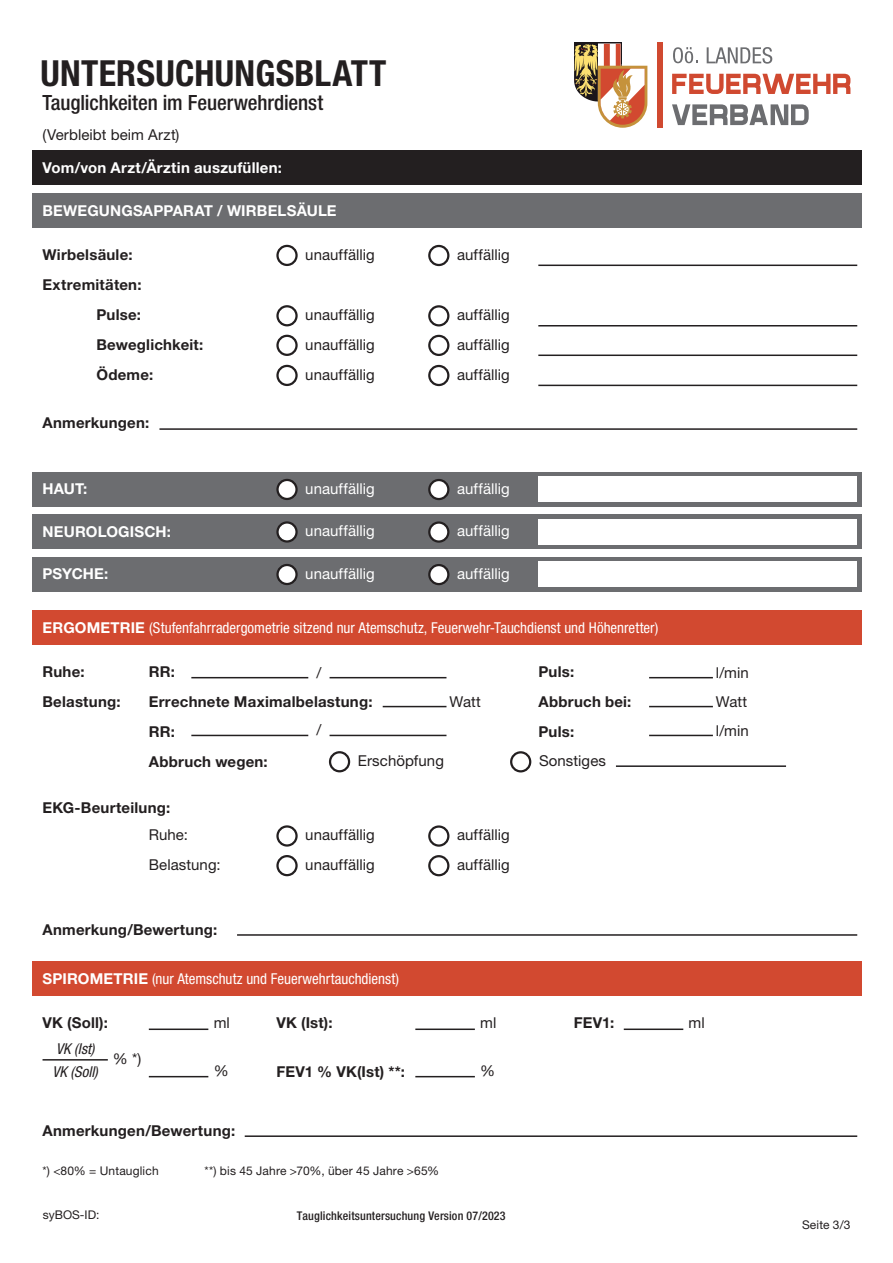
<style>
.page{position:relative;width:893px;height:1263px;background:#fff}
.page>*{position:absolute;margin:0;border:0;box-sizing:border-box;transform-origin:0 0}
.t1{font:700 condensed 36px "Helvetica Neue LT Pro";letter-spacing:.01em;color:#231f20}
.t2{font:500 condensed 21px "Helvetica Neue LT Pro";letter-spacing:-.005em;color:#231f20}
.t3{font:700 15px "Helvetica Neue LT Pro";letter-spacing:.015em;color:#231f20}
.t4{font:15px/30px "Helvetica Neue LT Pro";letter-spacing:.005em;color:#231f20}
.t5{font:condensed 15px "Helvetica Neue LT Pro";color:#fff}
.t6{font:700 15px "Helvetica Neue LT Pro";letter-spacing:.015em;color:#fff}
.t7{font:15px "Helvetica Neue LT Pro";letter-spacing:.005em;color:#fff}
.t8{font:italic condensed 15px "Helvetica Neue LT Pro";letter-spacing:.01em;color:#231f20}
.t9{font:12px "Helvetica Neue LT Pro";letter-spacing:.015em;color:#231f20}
.t10{font:500 condensed 12px "Helvetica Neue LT Pro";letter-spacing:.01em;color:#231f20}
.s1{font-weight:700;font-stretch:normal}
</style>
<div class="page">
<div style="left:32px;top:151px;width:829px;height:34px;background:#231f20"></div>
<div style="left:657px;top:43px;width:6px;height:85px;background:#d04930"></div>
<svg style="left:672px;top:74px;width:178px;height:20px"></svg>
<svg style="left:574px;top:43px;width:73px;height:85px"></svg>
<svg style="left:672px;top:104px;width:137px;height:21px"></svg>
<svg style="left:707px;top:47px;width:65px;height:17px"></svg>
<svg style="left:673px;top:47px;width:24px;height:16px"></svg>
<div style="left:32px;top:193px;width:829px;height:34px;background:#6c6d70"></div>
<div style="left:276px;top:245px;width:22px;height:21px;border:2px solid #231f20;border-radius:50%"></div>
<div style="left:428px;top:245px;width:21px;height:21px;border:2px solid #231f20;border-radius:50%"></div>
<div style="left:276px;top:305px;width:22px;height:21px;border:2px solid #231f20;border-radius:50%"></div>
<div style="left:428px;top:305px;width:21px;height:21px;border:2px solid #231f20;border-radius:50%"></div>
<hr style="left:159px;top:428px;width:698px;height:2px;background:#231f20">
<div style="left:276px;top:335px;width:22px;height:21px;border:2px solid #231f20;border-radius:50%"></div>
<div style="left:428px;top:335px;width:21px;height:21px;border:2px solid #231f20;border-radius:50%"></div>
<div style="left:276px;top:365px;width:22px;height:21px;border:2px solid #231f20;border-radius:50%"></div>
<div style="left:428px;top:365px;width:21px;height:21px;border:2px solid #231f20;border-radius:50%"></div>
<hr style="left:538px;top:265px;width:319px;height:1px;background:#231f20">
<hr style="left:538px;top:325px;width:319px;height:1px;background:#231f20">
<hr style="left:538px;top:354px;width:319px;height:2px;background:#231f20">
<hr style="left:538px;top:385px;width:319px;height:1px;background:#231f20">
<div style="left:32px;top:472px;width:829px;height:34px;background:#6c6d70"></div>
<svg style="left:278px;top:480px;width:19px;height:19px"></svg>
<div style="left:276px;top:479px;width:22px;height:21px;border:2px solid #231f20;border-radius:50%"></div>
<div style="left:429px;top:480px;width:19px;height:19px;background:#fff;border-radius:50%"></div>
<div style="left:428px;top:479px;width:21px;height:21px;border:2px solid #231f20;border-radius:50%"></div>
<div style="left:538px;top:476px;width:319px;height:26px;background:#fff"></div>
<div style="left:32px;top:514px;width:829px;height:35px;background:#6c6d70"></div>
<svg style="left:278px;top:522px;width:19px;height:19px"></svg>
<div style="left:276px;top:521px;width:22px;height:22px;border:2px solid #231f20;border-radius:50%"></div>
<svg style="left:429px;top:522px;width:19px;height:19px"></svg>
<div style="left:428px;top:521px;width:21px;height:22px;border:2px solid #231f20;border-radius:50%"></div>
<div style="left:538px;top:519px;width:319px;height:25px;background:#fff"></div>
<div style="left:32px;top:557px;width:829px;height:34px;background:#6c6d70"></div>
<svg style="left:278px;top:565px;width:19px;height:19px"></svg>
<div style="left:276px;top:564px;width:22px;height:21px;border:2px solid #231f20;border-radius:50%"></div>
<div style="left:429px;top:565px;width:19px;height:19px;background:#fff;border-radius:50%"></div>
<div style="left:428px;top:564px;width:21px;height:21px;border:2px solid #231f20;border-radius:50%"></div>
<div style="left:538px;top:561px;width:319px;height:26px;background:#fff"></div>
<div style="left:32px;top:610px;width:829px;height:34px;background:#d24930"></div>
<hr style="left:237px;top:934px;width:620px;height:2px;background:#231f20">
<hr style="left:330px;top:677px;width:116px;height:1px;background:#231f20">
<hr style="left:191px;top:677px;width:117px;height:1px;background:#231f20">
<hr style="left:383px;top:706px;width:63px;height:1px;background:#231f20">
<hr style="left:330px;top:735px;width:116px;height:1px;background:#231f20">
<hr style="left:191px;top:735px;width:117px;height:1px;background:#231f20">
<hr style="left:649px;top:706px;width:64px;height:1px;background:#231f20">
<hr style="left:649px;top:677px;width:64px;height:1px;background:#231f20">
<hr style="left:649px;top:735px;width:64px;height:1px;background:#231f20">
<div style="left:329px;top:751px;width:21px;height:21px;border:2px solid #231f20;border-radius:50%"></div>
<div style="left:510px;top:751px;width:21px;height:21px;border:2px solid #231f20;border-radius:50%"></div>
<hr style="left:616px;top:765px;width:170px;height:2px;background:#231f20">
<svg style="left:278px;top:826px;width:19px;height:19px"></svg>
<div style="left:276px;top:825px;width:22px;height:22px;border:2px solid #231f20;border-radius:50%"></div>
<svg style="left:429px;top:826px;width:19px;height:19px"></svg>
<div style="left:428px;top:825px;width:21px;height:22px;border:2px solid #231f20;border-radius:50%"></div>
<svg style="left:278px;top:856px;width:19px;height:19px"></svg>
<div style="left:276px;top:855px;width:22px;height:21px;border:2px solid #231f20;border-radius:50%"></div>
<div style="left:428px;top:855px;width:21px;height:21px;border:2px solid #231f20;border-radius:50%"></div>
<div style="left:32px;top:962px;width:829px;height:34px;background:#d24930"></div>
<hr style="left:149px;top:1028px;width:59px;height:2px;background:#231f20">
<hr style="left:149px;top:1076px;width:59px;height:1px;background:#231f20">
<hr style="left:43px;top:1059px;width:65px;height:1px;background:#231f20">
<hr style="left:415px;top:1028px;width:60px;height:2px;background:#231f20">
<hr style="left:415px;top:1076px;width:60px;height:1px;background:#231f20">
<hr style="left:624px;top:1028px;width:59px;height:2px;background:#231f20">
<hr style="left:245px;top:1135px;width:612px;height:2px;background:#231f20">
<p class="t1" style="left:40px;top:51px;width:348px">UNTERSUCHUNGSBLATT</p>
<p class="t2" style="left:43px;top:90px;width:282px">Tauglichkeiten im Feuerwehrdienst</p>
<p class="t4" style="left:43px;top:120px;width:138px">(Verbleibt beim Arzt)</p>
<p class="t6" style="left:43px;top:159px;width:241px">Vom/von Arzt/Ärztin auszufüllen:</p>
<p class="t6" style="left:43px;top:201px;width:296px">BEWEGUNGSAPPARAT / WIRBELSÄULE</p>
<p class="t4" style="left:305px;top:239px;width:71px">unauffällig</p>
<p class="t4" style="left:457px;top:239px;width:54px">auffällig</p>
<p class="t3" style="left:43px;top:245px;width:92px">Wirbelsäule:</p>
<p class="t3" style="left:43px;top:275px;width:100px">Extremitäten:</p>
<p class="t3" style="left:97px;top:305px;width:46px">Pulse:</p>
<p class="t3" style="left:97px;top:335px;width:108px">Beweglichkeit:</p>
<p class="t3" style="left:97px;top:365px;width:58px">Ödeme:</p>
<p class="t3" style="left:43px;top:413px;width:108px">Anmerkungen:</p>
<p class="t4" style="left:305px;top:300px;width:71px">unauffällig</p>
<p class="t4" style="left:457px;top:300px;width:54px">auffällig</p>
<p class="t4" style="left:305px;top:329px;width:71px">unauffällig</p>
<p class="t4" style="left:457px;top:329px;width:54px">auffällig</p>
<p class="t4" style="left:305px;top:359px;width:71px">unauffällig</p>
<p class="t4" style="left:457px;top:359px;width:54px">auffällig</p>
<p class="t6" style="left:43px;top:480px;width:46px">HAUT:</p>
<p class="t7" style="left:305px;top:480px;width:71px">unauffällig</p>
<p class="t7" style="left:457px;top:480px;width:54px">auffällig</p>
<p class="t6" style="left:43px;top:522px;width:130px">NEUROLOGISCH:</p>
<p class="t7" style="left:305px;top:522px;width:71px">unauffällig</p>
<p class="t7" style="left:457px;top:522px;width:54px">auffällig</p>
<p class="t6" style="left:43px;top:565px;width:67px">PSYCHE:</p>
<p class="t7" style="left:305px;top:565px;width:71px">unauffällig</p>
<p class="t7" style="left:457px;top:565px;width:54px">auffällig</p>
<p class="t5" style="left:43px;top:619px;width:617px"><span class="s1">ERGOMETRIE</span> (Stufenfahrradergometrie sitzend nur Atemschutz, Feuerwehr-Tauchdienst und Höhenretter)</p>
<p class="t3" style="left:149px;top:662px;width:28px">RR:</p>
<p class="t3" style="left:149px;top:692px;width:225px">Errechnete Maximalbelastung:</p>
<p class="t3" style="left:149px;top:722px;width:28px">RR:</p>
<p class="t3" style="left:149px;top:752px;width:120px">Abbruch wegen:</p>
<p class="t3" style="left:43px;top:662px;width:44px">Ruhe:</p>
<p class="t3" style="left:43px;top:692px;width:80px">Belastung:</p>
<p class="t3" style="left:539px;top:662px;width:37px">Puls:</p>
<p class="t3" style="left:539px;top:692px;width:94px">Abbruch bei:</p>
<p class="t3" style="left:539px;top:722px;width:37px">Puls:</p>
<p class="t4" style="left:316px;top:657px;width:6px">/</p>
<p class="t4" style="left:449px;top:686px;width:33px">Watt</p>
<p class="t4" style="left:316px;top:715px;width:6px">/</p>
<p class="t4" style="left:358px;top:746px;width:88px">Erschöpfung</p>
<p class="t4" style="left:539px;top:746px;width:69px">Sonstiges</p>
<p class="t3" style="left:43px;top:799px;width:129px">EKG-Beurteilung:</p>
<p class="t4" style="left:149px;top:819px;width:73px">Ruhe:<br>Belastung:</p>
<p class="t4" style="left:305px;top:820px;width:71px">unauffällig</p>
<p class="t4" style="left:457px;top:820px;width:54px">auffällig</p>
<p class="t4" style="left:305px;top:849px;width:71px">unauffällig</p>
<p class="t4" style="left:457px;top:849px;width:54px">auffällig</p>
<p class="t4" style="left:716px;top:658px;width:34px">l/min</p>
<p class="t4" style="left:716px;top:686px;width:33px">Watt</p>
<p class="t4" style="left:716px;top:716px;width:34px">l/min</p>
<p class="t3" style="left:43px;top:920px;width:176px">Anmerkung/Bewertung:</p>
<p class="t5" style="left:43px;top:970px;width:358px"><span class="s1">SPIROMETRIE</span> (nur Atemschutz und Feuerwehrtauchdienst)</p>
<p class="t4" style="left:214px;top:1008px;width:18px">ml</p>
<p class="t4" style="left:214px;top:1055px;width:16px">%</p>
<p class="t3" style="left:276px;top:1013px;width:58px">VK (Ist):</p>
<p class="t4" style="left:480px;top:1008px;width:18px">ml</p>
<p class="t3" style="left:276px;top:1062px;width:130px">FEV1 % VK(Ist) **:</p>
<p class="t4" style="left:480px;top:1055px;width:16px">%</p>
<p class="t3" style="left:43px;top:1013px;width:67px">VK (Soll):</p>
<p class="t8" style="left:56px;top:1040px;width:40px">VK (Ist)</p>
<p class="t8" style="left:52px;top:1063px;width:47px">VK (Soll)</p>
<p class="t4" style="left:113px;top:1044px;width:30px">% *)</p>
<p class="t3" style="left:43px;top:1121px;width:194px">Anmerkungen/Bewertung:</p>
<p class="t9" style="left:43px;top:1163px;width:118px">*) &lt;80% = Untauglich</p>
<p class="t9" style="left:205px;top:1163px;width:236px">**) bis 45 Jahre &gt;70%, über 45 Jahre &gt;65%</p>
<p class="t9" style="left:43px;top:1208px;width:58px">syBOS-ID:</p>
<p class="t10" style="left:297px;top:1208px;width:210px">Tauglichkeitsuntersuchung Version 07/2023</p>
<p class="t3" style="left:574px;top:1013px;width:42px">FEV1:</p>
<p class="t4" style="left:689px;top:1008px;width:18px">ml</p>
<p class="t9" style="left:802px;top:1217px;width:50px">Seite 3/3</p>
</div>
